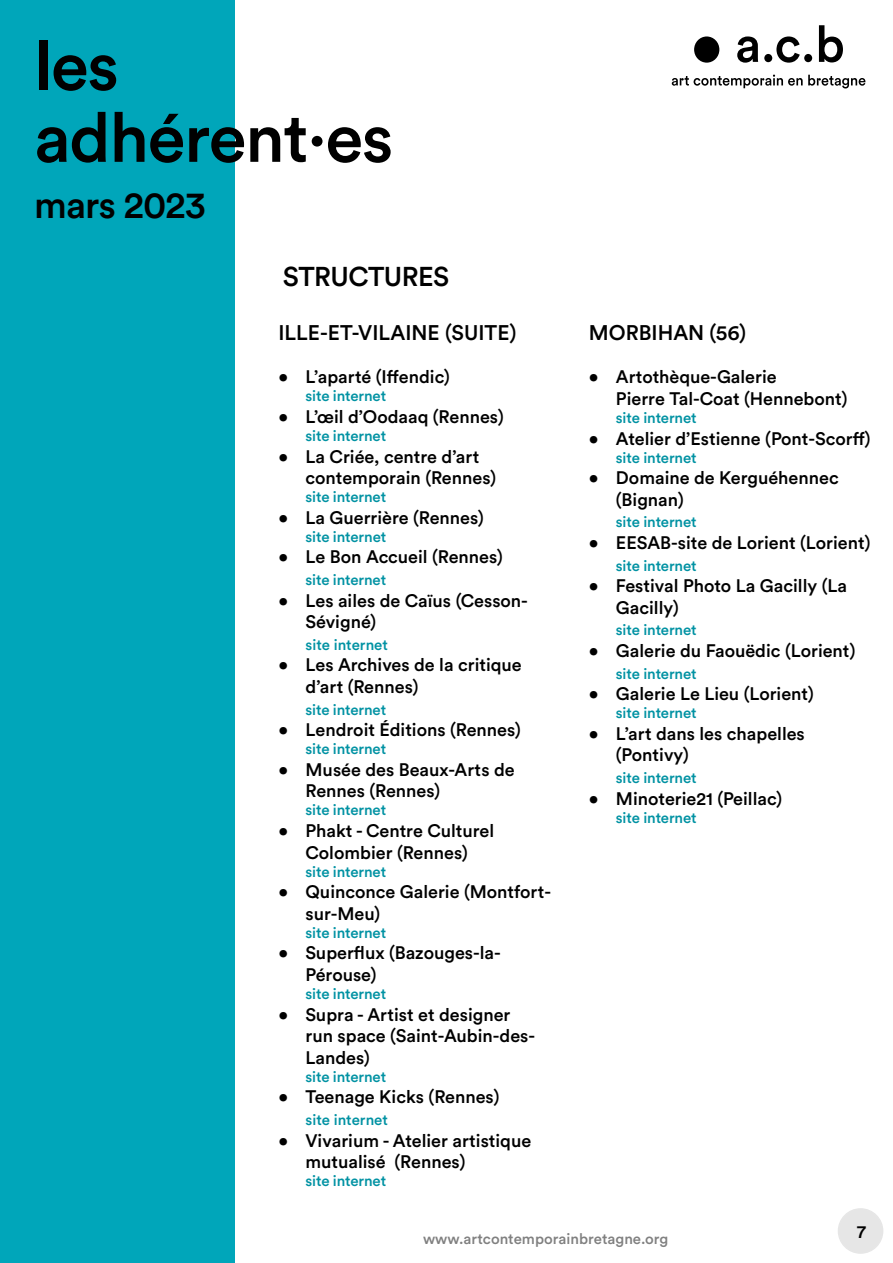
<style>
.page{position:relative;width:893px;height:1263px;background:#fff}
.page>*{position:absolute;margin:0;border:0;box-sizing:border-box;transform-origin:0 0}
.t1{font:500 69px/72px "Circular Std";letter-spacing:-.02em;color:#000}
.t2{font:500 37.5px "Circular Std";letter-spacing:-.02em;color:#000}
.t3{font:500 27px "Circular Std";letter-spacing:-.02em;color:#000}
.t4{font:500 21px "Circular Std";color:#000}
.t5{font:500 18px/21.6px "Circular Std";color:#000}
.t6{font:500 15px "Circular Std";letter-spacing:-.01em;color:#0092a3}
.t7{font:500 15px "Circular Std";color:#000}
</style>
<div class="page">
<div style="left:838px;top:1209px;width:45px;height:44px;background:#e6e6e6;border-radius:50%"></div>
<div style="left:838px;top:1208px;width:45px;height:46px;border:2px solid #000;border-radius:50%"></div>
<div style="left:0;top:0;width:234px;height:1263px;background:#00a6ba"></div>
<div style="left:694px;top:36px;width:25px;height:27px;background:#000;border-radius:50%"></div>
<svg style="left:764px;top:25px;width:79px;height:38px"></svg>
<svg style="left:737px;top:36px;width:21px;height:27px"></svg>
<svg style="left:672px;top:75px;width:193px;height:13px"></svg>
<h1 class="t1" style="left:34px;top:28px;width:361px">les adhérent·es</h1>
<h2 class="t2" style="left:34px;top:181px;width:173px">mars 2023</h2>
<h3 class="t3" style="left:283px;top:259px;width:168px">STRUCTUR ES</h3>
<p class="t4" style="left:279px;top:320px;width:239px">ILLE-ET-VILAI NE (SUITE)</p>
<p class="t5" style="left:279px;top:366px;width:173px">• L’aparté (Iffendic)</p>
<p class="t6" style="left:306px;top:387px;width:82px">site internet</p>
<p class="t5" style="left:279px;top:405px;width:227px">• L’œil d’Oodaaq (Rennes)</p>
<p class="t6" style="left:306px;top:426px;width:82px">site internet</p>
<p class="t5" style="left:306px;top:445px;width:192px;text-indent:-27px">• La Criée, centre d’art contemporain (Rennes)</p>
<p class="t6" style="left:306px;top:487px;width:82px">site internet</p>
<p class="t5" style="left:279px;top:506px;width:207px">• La Guerrière (Rennes)</p>
<p class="t6" style="left:306px;top:527px;width:82px">site internet</p>
<p class="t5" style="left:279px;top:546px;width:226px">• Le Bon Accueil (Rennes)</p>
<p class="t6" style="left:306px;top:570px;width:82px">site internet</p>
<p class="t5" style="left:306px;top:589px;width:224px;text-indent:-27px">• Les ailes de Caïus (Cesson-<br>Sévigné)</p>
<p class="t6" style="left:306px;top:635px;width:84px">site internet</p>
<p class="t5" style="left:306px;top:654px;width:218px;text-indent:-27px">• Les Archives de la critique d’art (Rennes)</p>
<p class="t6" style="left:306px;top:700px;width:82px">site internet</p>
<p class="t5" style="left:279px;top:719px;width:244px">• Lendroit Éditions (Rennes)</p>
<p class="t6" style="left:306px;top:739px;width:82px">site internet</p>
<p class="t5" style="left:306px;top:758px;width:211px;text-indent:-27px">• Musée des Beaux-Arts de<br>Rennes (Rennes)</p>
<p class="t6" style="left:306px;top:801px;width:82px">site internet</p>
<p class="t5" style="left:279px;top:819px;width:217px;text-align:center">• Phakt - Centre Culturel<br>Colombier (Rennes)</p>
<p class="t6" style="left:306px;top:862px;width:82px">site internet</p>
<p class="t5" style="left:306px;top:881px;width:247px;text-indent:-27px">• Quinconce Galerie (Montfort&shy;sur-Meu)</p>
<p class="t6" style="left:306px;top:923px;width:82px">site internet</p>
<p class="t5" style="left:306px;top:942px;width:197px;text-indent:-27px">• Superflux (Bazouges-la-<br>Pérouse)</p>
<p class="t6" style="left:306px;top:984px;width:82px">site internet</p>
<p class="t5" style="left:306px;top:1003px;width:231px;text-indent:-27px">• Supra - Artist et designer run space (Saint-Aubin-des-<br>Landes)</p>
<p class="t6" style="left:306px;top:1067px;width:82px">site internet</p>
<p class="t5" style="left:279px;top:1086px;width:222px">• Teenage Kicks (Rennes)</p>
<p class="t6" style="left:306px;top:1110px;width:84px">site internet</p>
<p class="t5" style="left:305px;top:1129px;width:227px;text-indent:-27px">• Vivarium - Atelier artistique mutualisé (Rennes)</p>
<p class="t6" style="left:306px;top:1171px;width:82px">site internet</p>
<p class="t4" style="left:589px;top:320px;width:159px">MOR BI HAN (56)</p>
<p class="t5" style="left:616px;top:366px;width:233px;text-indent:-27px">• Artothèque-Galerie<br>Pierre Tal-Coat (Hennebont)</p>
<p class="t6" style="left:616px;top:408px;width:82px">site internet</p>
<p class="t5" style="left:589px;top:427px;width:283px">• Atelier d’Estienne (Pont-Scorff)</p>
<p class="t6" style="left:616px;top:448px;width:82px">site internet</p>
<p class="t5" style="left:616px;top:467px;width:224px;text-indent:-27px">• Domaine de Kerguéhennec (Bignan)</p>
<p class="t6" style="left:616px;top:513px;width:82px">site internet</p>
<p class="t5" style="left:589px;top:531px;width:283px">• EESAB-site de Lorient (Lorient)</p>
<p class="t6" style="left:616px;top:556px;width:82px">site internet</p>
<p class="t5" style="left:616px;top:575px;width:233px;text-indent:-27px">• Festival Photo La Gacilly (La<br>Gacilly)</p>
<p class="t6" style="left:616px;top:621px;width:82px">site internet</p>
<p class="t5" style="left:589px;top:639px;width:268px">• Galerie du Faouëdic (Lorient)</p>
<p class="t6" style="left:616px;top:664px;width:82px">site internet</p>
<p class="t5" style="left:589px;top:683px;width:227px">• Galerie Le Lieu (Lorient)</p>
<p class="t6" style="left:616px;top:703px;width:82px">site internet</p>
<p class="t5" style="left:616px;top:722px;width:190px;text-indent:-27px">• L’art dans les chapelles (Pontivy)</p>
<p class="t6" style="left:616px;top:768px;width:82px">site internet</p>
<p class="t5" style="left:589px;top:787px;width:195px">• Minoterie21 (Peillac)</p>
<p class="t6" style="left:616px;top:808px;width:82px">site internet</p>
<p class="t7" style="left:423px;top:1230px;width:247px">www.artcontemporainbretagne.org</p>
<p class="t5" style="left:857px;top:1221px;width:10px">7</p>
</div>
